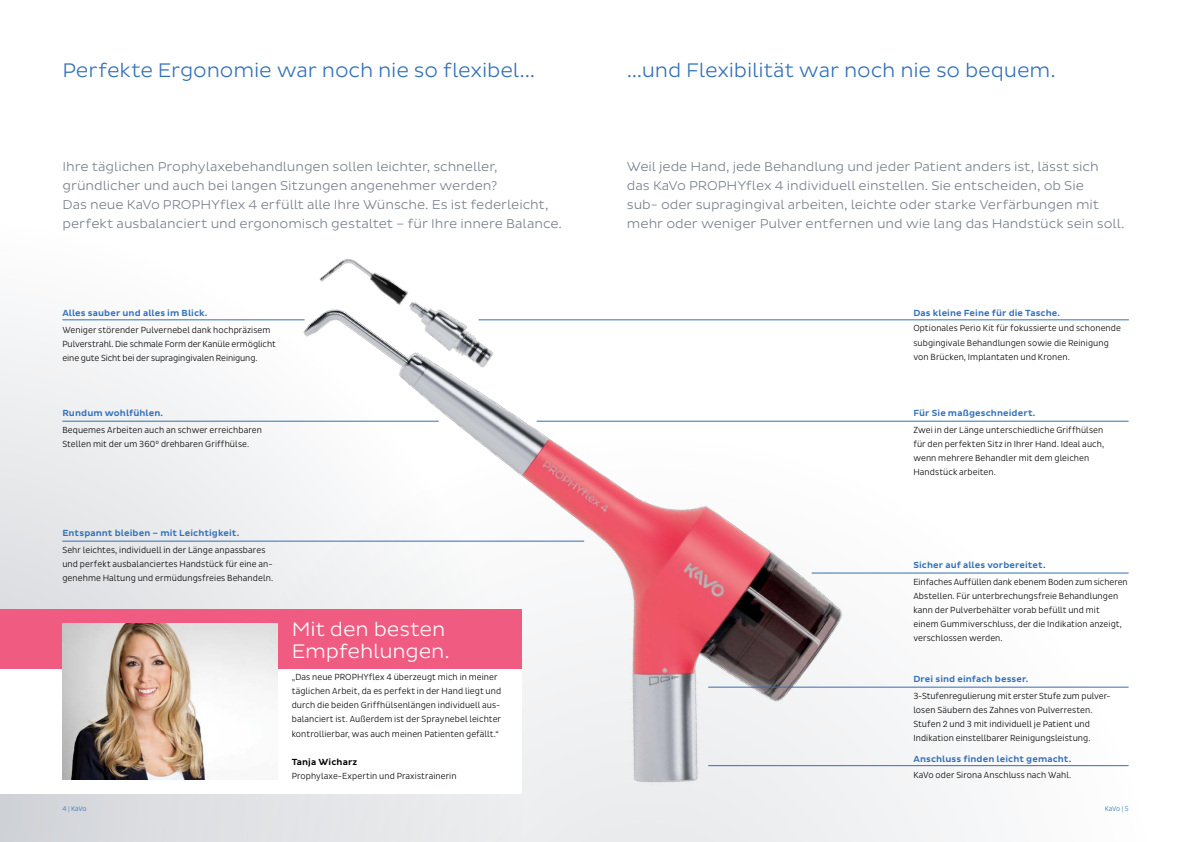
<style>
.page{position:relative;width:1191px;height:842px;background:#fff}
.page>*{position:absolute;margin:0;border:0;box-sizing:border-box;transform-origin:0 0}
.t1{font:300 20px "Pluto Sans";letter-spacing:-.01em;color:#3170b8}
.t2{font:300 20px/22px "Pluto Sans";letter-spacing:-.01em;color:#fff}
.t3{font:300 13px/19px "Pluto Sans";letter-spacing:-.005em;color:#757d8a}
.t4{font:300 9px/14px "Pluto Sans Cond";letter-spacing:.01em;color:#000}
.t5{font:500 9px "Pluto Sans";letter-spacing:.01em;color:#3170b8}
.t6{font:500 9px "Pluto Sans";letter-spacing:.01em;color:#000}
.t7{font:300 7px "Pluto Sans Cond";letter-spacing:-.035em;color:#3170b8}
</style>
<div class="page">
<svg style="left:0;top:319px;width:241px;height:523px;fill:#eaecee"></svg>
<div style="left:0;top:609px;width:521px;height:185px;background:#fff"></div>
<div style="left:0;top:609px;width:521px;height:60px;background:#f05b81"></div>
<img style="left:62px;top:624px;width:179px;height:156px">
<img style="left:241px;top:319px;width:710px;height:523px">
<img style="left:272px;top:258px;width:306px;height:194px">
<hr style="left:478px;top:320px;width:650px;height:1px;background:#3170b8">
<hr style="left:62px;top:421px;width:377px;height:1px;background:#3170b8">
<hr style="left:62px;top:320px;width:242px;height:1px;background:#3170b8">
<hr style="left:536px;top:421px;width:592px;height:1px;background:#3170b8">
<hr style="left:708px;top:765px;width:420px;height:1px;background:#3170b8">
<hr style="left:811px;top:573px;width:317px;height:1px;background:#3170b8">
<hr style="left:62px;top:541px;width:522px;height:1px;background:#3170b8">
<hr style="left:708px;top:687px;width:420px;height:1px;background:#3170b8">
<h1 class="t1" style="left:62px;top:59px;width:474px">Perfekte Ergonomie war noch nie so flexibel...</h1>
<p class="t3" style="left:63px;top:158px;width:501px">Ihre täglichen Prophylaxebehandlungen sollen leichter, schneller, gründlicher und auch bei langen Sitzungen angenehmer werden?<br>Das neue KaVo PROPHYflex 4 erfüllt alle Ihre Wünsche. Es ist federleicht, perfekt ausbalanciert und ergonomisch gestaltet – für Ihre innere Balance.</p>
<p class="t5" style="left:62px;top:308px;width:147px">Alles sauber und alles im Blick.</p>
<p class="t4" style="left:62px;top:323px;width:215px">Weniger störender Pulvernebel dank hochpräzisem<br>Pulverstrahl. Die schmale Form der Kanüle ermöglicht eine gute Sicht bei der supragingivalen Reinigung.</p>
<p class="t5" style="left:62px;top:408px;width:102px">Rundum wohlfühlen.</p>
<p class="t4" style="left:62px;top:423px;width:201px">Bequemes Arbeiten auch an schwer erreichbaren<br>Stellen mit der um 360° drehbaren Griffhülse.</p>
<p class="t5" style="left:62px;top:528px;width:178px">Entspannt bleiben – mit Leichtigkeit.</p>
<p class="t4" style="left:62px;top:543px;width:212px">Sehr leichtes, individuell in der Länge anpassbares und perfekt ausbalanciertes Handstück für eine an&shy;genehme Haltung und ermüdungsfreies Behandeln.</p>
<h1 class="t2" style="left:292px;top:618px;width:160px">Mit den besten<br>Empfehlungen.</h1>
<p class="t4" style="left:292px;top:670px;width:211px">„Das neue PROPHYflex 4 überzeugt mich in meiner täglichen Arbeit, da es perfekt in der Hand liegt und durch die beiden Griffhülsenlängen individuell aus&shy;balanciert ist. Außerdem ist der Spraynebel leichter kontrollierbar, was auch meinen Patienten gefällt.“</p>
<p class="t6" style="left:292px;top:756px;width:67px">Tanja Wicharz</p>
<p class="t4" style="left:292px;top:768px;width:166px">Prophylaxe-Expertin und Praxistrainerin</p>
<h1 class="t1" style="left:626px;top:59px;width:430px">...und Flexibilität war noch nie so bequem.</h1>
<p class="t3" style="left:627px;top:158px;width:499px">Weil jede Hand, jede Behandlung und jeder Patient anders ist, lässt sich das KaVo PROPHYflex 4 individuell einstellen. Sie entscheiden, ob Sie<br>sub- oder supragingival arbeiten, leichte oder starke Verfärbungen mit mehr oder weniger Pulver entfernen und wie lang das Handstück sein soll.</p>
<p class="t5" style="left:913px;top:308px;width:148px">Das kleine Feine für die Tasche.</p>
<p class="t4" style="left:913px;top:320px;width:209px;line-height:15px">Optionales Perio Kit für fokussierte und schonende subgingivale Behandlungen sowie die Reinigung</p>
<p class="t4" style="left:913px;top:350px;width:158px">von Brücken, Implantaten und Kronen.</p>
<p class="t5" style="left:913px;top:408px;width:124px">Für Sie maßgeschneidert.</p>
<p class="t4" style="left:913px;top:423px;width:192px">Zwei in der Länge unterschiedliche Griffhülsen für den perfekten Sitz in Ihrer Hand. Ideal auch, wenn mehrere Behandler mit dem gleichen Handstück arbeiten.</p>
<p class="t5" style="left:913px;top:560px;width:134px">Sicher auf alles vorbereitet.</p>
<p class="t4" style="left:913px;top:575px;width:216px">Einfaches Auffüllen dank ebenem Boden zum sicheren Abstellen. Für unterbrechungsfreie Behandlungen kann der Pulverbehälter vorab befüllt und mit<br>einem Gummiverschluss, der die Indikation anzeigt, verschlossen werden.</p>
<p class="t5" style="left:913px;top:674px;width:116px">Drei sind einfach besser.</p>
<p class="t4" style="left:913px;top:689px;width:199px">3-Stufenregulierung mit erster Stufe zum pulver&shy;losen Säubern des Zahnes von Pulverresten.<br>Stufen 2 und 3 mit individuell je Patient und Indikation einstellbarer Reinigungsleistung.</p>
<p class="t5" style="left:913px;top:753px;width:160px">Anschluss finden leicht gemacht.</p>
<p class="t4" style="left:913px;top:768px;width:159px">KaVo oder Sirona Anschluss nach Wahl.</p>
<p class="t7" style="left:62px;top:804px;width:26px">4 | KaVo</p>
<p class="t7" style="left:1104px;top:804px;width:25px">KaVo | 5</p>
</div>
